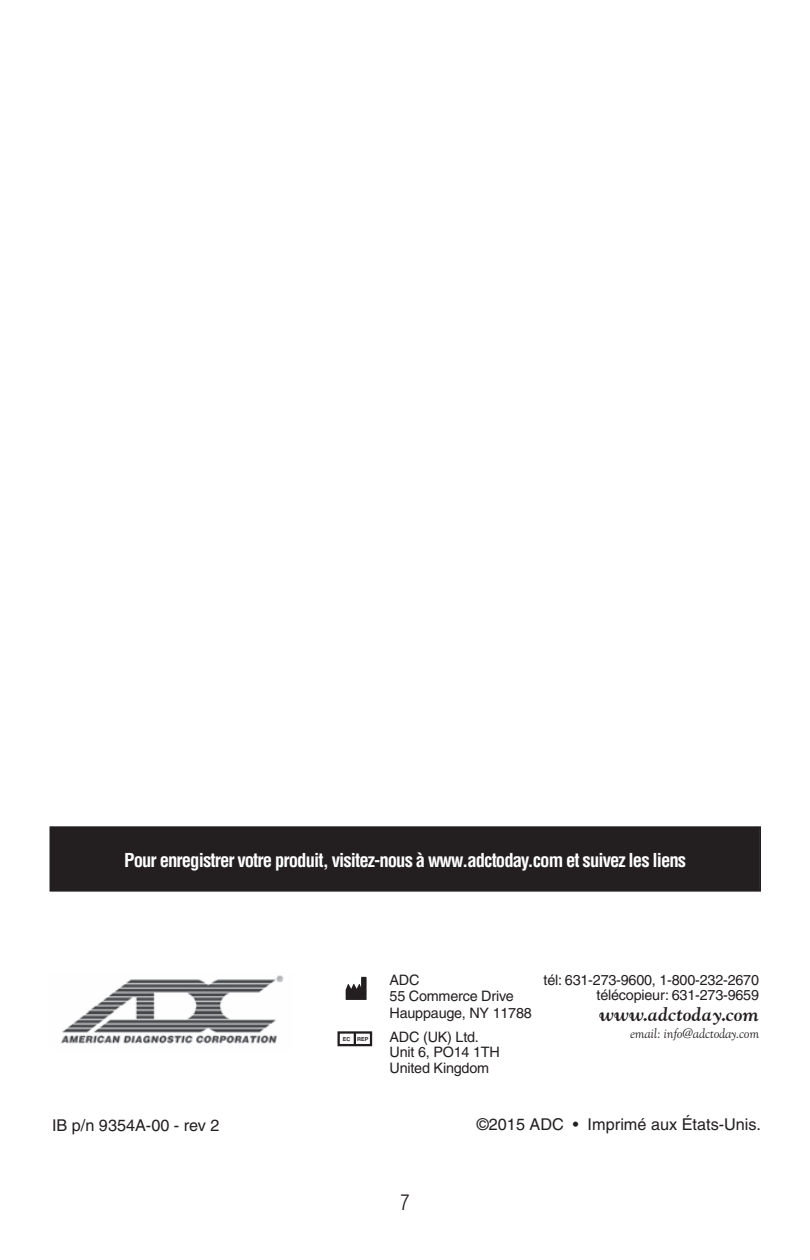
<style>
.page{position:relative;width:810px;height:1260px;background:#fff}
.page>*{position:absolute;margin:0;border:0;box-sizing:border-box;transform-origin:0 0}
.t1{font:300 condensed 21.25px "Helvetica";color:#231f20}
.t2{font:700 condensed 18.75px "Helvetica";letter-spacing:-.05em;color:#fff}
.t3{font:italic 700 17.25px "Goudy";letter-spacing:-.015em;color:#231f20}
.t4{font:16.25px "Helvetica";color:#231f20}
.t5{font:14.5px/15.2px "Helvetica";letter-spacing:-.015em;color:#231f20}
.t6{font:italic 14.5px "Goudy Old Style T";letter-spacing:-.015em;color:#231f20}
.t7{font:700 5.5px "Helvetica";color:#231f20}
</style>
<div class="page">
<svg style="left:346px;top:977px;width:21px;height:23px"></svg>
<svg style="left:337px;top:1031px;width:36px;height:16px"></svg>
<img style="left:61px;top:975px;width:223px;height:69px">
<div style="left:51px;top:828px;width:708px;height:62px;background:#231f20"></div>
<div style="left:50px;top:826px;width:711px;height:66px;border:2px solid #231f20"></div>
<p class="t2" style="left:124px;top:849px;width:563px">Pour enregistrer votre produit, visitez-nous à www.adctoday.com et suivez les liens</p>
<p class="t5" style="left:544px;top:973px;width:217px;text-align:right">tél: 631-273-9600, 1-800-232-2670 télécopieur: 631-273-9659</p>
<p class="t3" style="left:598px;top:1001px;width:163px">www.adctoday.com</p>
<p class="t5" style="left:390px;top:974px;width:126px">ADC<br>55 Commerce Drive</p>
<p class="t5" style="left:390px;top:1002px;width:144px;line-height:24.2px">Hauppauge, NY 11788<br>ADC (UK) Ltd.</p>
<p class="t5" style="left:390px;top:1046px;width:112px">Unit 6, PO14 1TH<br>United Kingdom</p>
<p class="t7" style="left:343px;top:1037px;width:9px">EC</p>
<p class="t7" style="left:357px;top:1037px;width:13px">REP</p>
<p class="t6" style="left:630px;top:1025px;width:131px">email: info@adctoday.com</p>
<p class="t4" style="left:52px;top:1120px;width:169px">IB p/n 9354A-00 - rev 2</p>
<p class="t4" style="left:477px;top:1118px;width:286px">©2015 ADC • Imprimé aux États-Unis.</p>
<h1 class="t1" style="left:400px;top:1190px;width:11px">7</h1>
</div>
